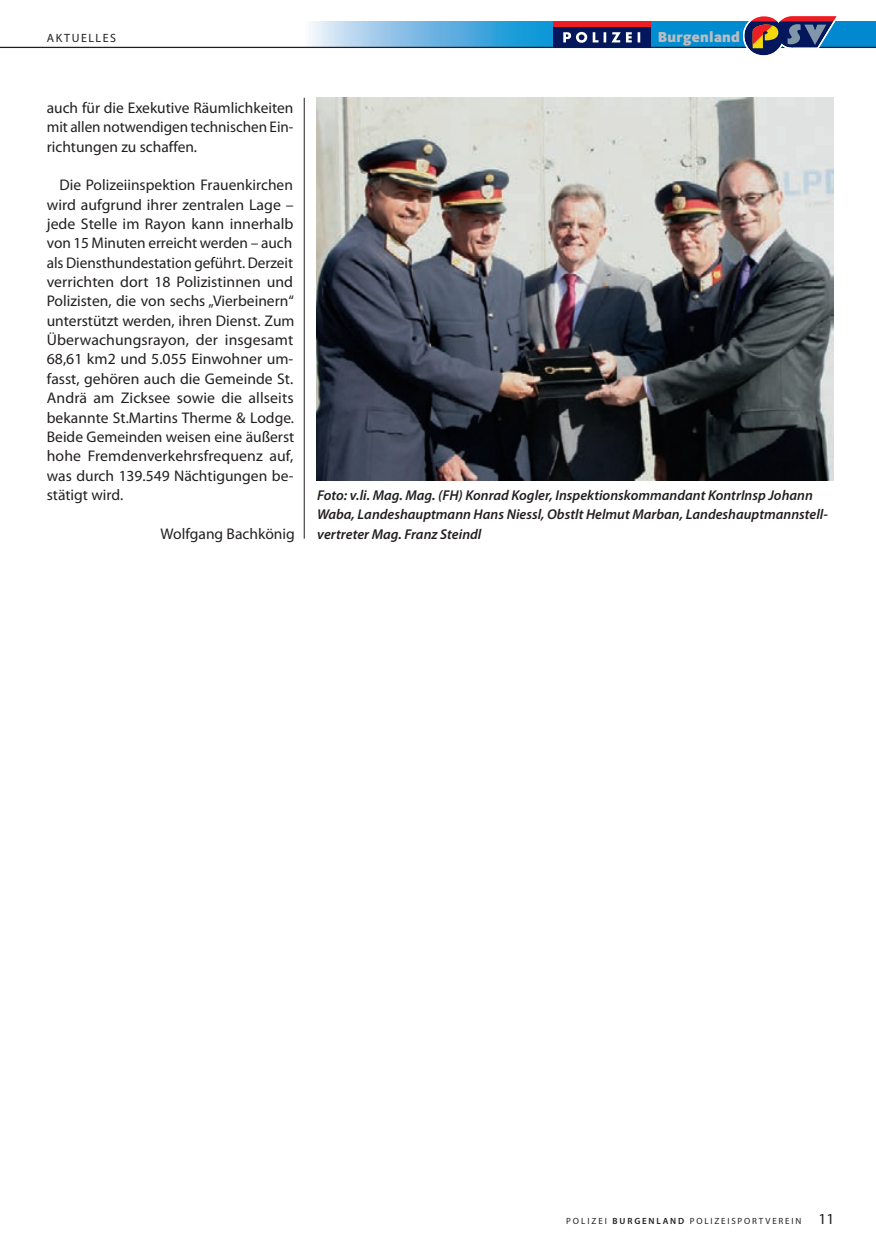
<style>
.page{position:relative;width:876px;height:1246px;background:#fff}
.page>*{position:absolute;margin:0;border:0;box-sizing:border-box;transform-origin:0 0}
.t1{font:15.45px/19.4px "Myriad Pro";color:#231f20;text-align:justify}
.t2{font:900 15px "Kievit";letter-spacing:.02em;color:#bcbdc0}
.t3{font:italic 600 14.25px/19.4px "Myriad Pro";color:#231f20}
.t4{font:12px "Myriad Pro";letter-spacing:.125em;color:#231f20}
.t5{font:9px "Myriad Pro";letter-spacing:.2em;color:#231f20}
.s1{font-weight:600}
.s2{font-size:15.45px}
</style>
<div class="page">
<svg style="left:302px;top:21px;width:574px;height:26px;background:#4eaadc"></svg>
<hr style="left:0;top:47px;width:876px;height:1px;background:#231f20">
<div style="left:553px;top:21px;width:98px;height:7px;background:#ee1d23"></div>
<div style="left:553px;top:28px;width:98px;height:20px;background:#04175c"></div>
<svg style="left:563px;top:32px;width:77px;height:11px"></svg>
<svg style="left:742px;top:16px;width:98px;height:40px"></svg>
<img style="left:317px;top:98px;width:516px;height:383px">
<hr style="left:304px;top:98px;width:1px;height:441px;background:#231f20">
<p class="t4" style="left:47px;top:31px;width:71px">akTuelleS</p>
<p class="t1" style="left:47px;top:98px;width:248px">auch für die exekutive Räumlichkeiten mit allen notwendigen technischen ein&shy;richtungen zu schaffen.</p>
<p class="t1" style="left:47px;top:175px;width:249px;text-align:left;text-indent:13px">Die Polizeiinspektion Frauenkirchen wird aufgrund ihrer zentralen lage – jede Stelle im Rayon kann innerhalb von 15 Minuten erreicht werden – auch als Diensthundestation geführt. Derzeit verrichten dort 18 Polizistinnen und Polizisten, die von sechs „Vierbeinern“ unterstützt werden, ihren Dienst. zum Überwachungsrayon, der insgesamt 68,61 km2 und 5.055 einwohner um&shy;fasst, gehören auch die Gemeinde St. andrä am zicksee sowie die allseits bekannte St.Martins Therme &amp; lodge.<br>Beide Gemeinden weisen eine äußerst hohe Fremdenverkehrsfrequenz auf, was durch 139.549 Nächtigungen be&shy;stätigt wird.</p>
<p class="t1" style="left:161px;top:524px;width:136px">Wolfgang Bachkönig</p>
<p class="t2" style="left:658px;top:28px;width:84px">Burgenland</p>
<p class="t3" style="left:317px;top:485px;width:512px">Foto: v.li. Mag. Mag. (FH) Konrad Kogler, Inspektionskommandant KontrInsp Johann<br>Waba, Landeshauptmann Hans Niessl, Obstlt Helmut Marban, Landeshauptmannstell&shy;vertreter Mag. Franz Steindl</p>
<p class="t5" style="left:566px;top:1215px;width:270px">Polizei <span class="s1">BURGENLAND</span> PolizeiSPoRTVeReiN <span class="s2">11</span></p>
</div>
